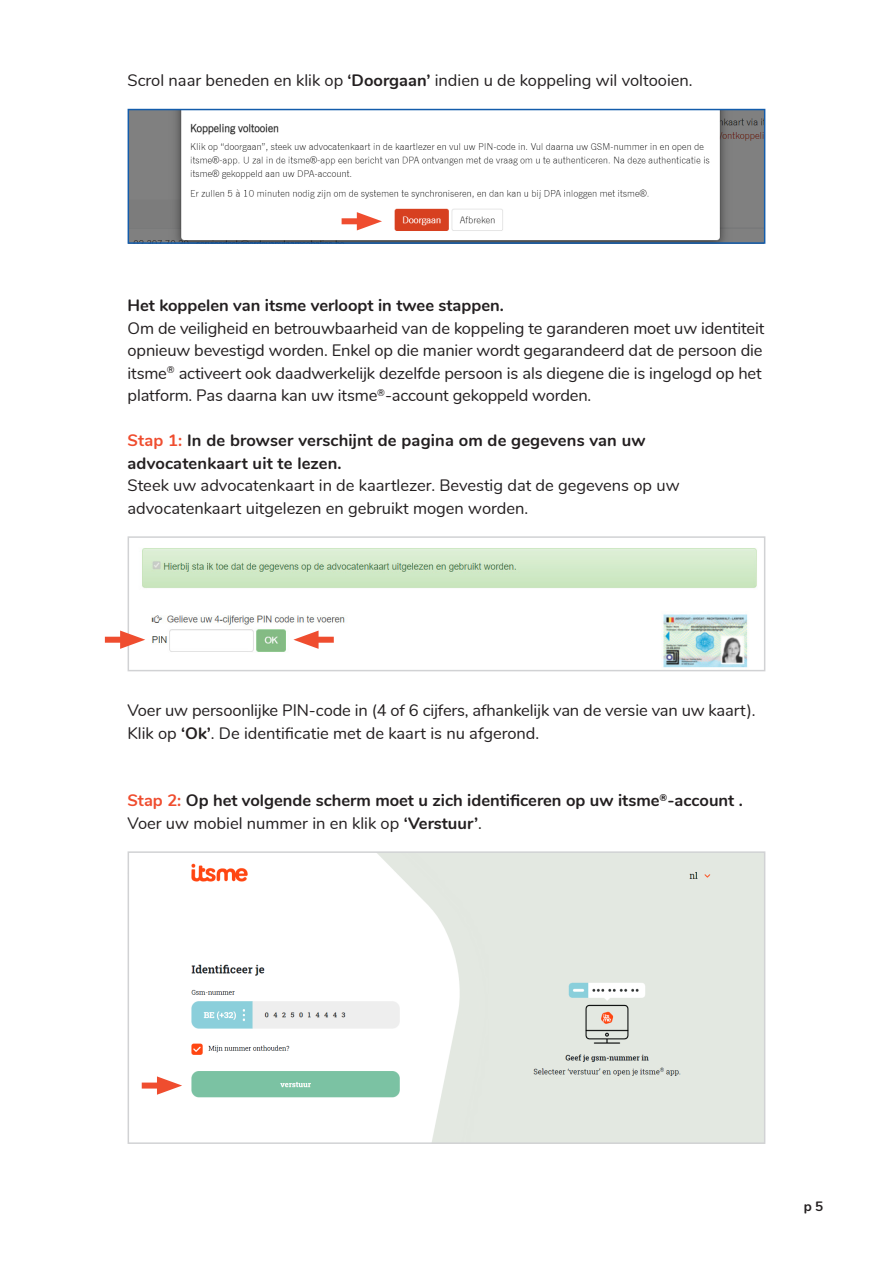
<style>
.page{position:relative;width:893px;height:1263px;background:#fff}
.page>*{position:absolute;margin:0;border:0;box-sizing:border-box;transform-origin:0 0}
.t1{font:16.5px/22.5px "Nunito";letter-spacing:-.01em;color:#231f20}
.t2{font:700 16.5px "Nunito";color:#231f20}
.t3{font:700 13.5px "Nunito";color:#231f20}
.s1{font-weight:700}
.s2{color:#ef4d2f}
</style>
<div class="page">
<img style="left:131px;top:112px;width:631px;height:129px">
<div style="left:128px;top:109px;width:637px;height:135px;border:2px solid #135cab"></div>
<img style="left:142px;top:548px;width:615px;height:120px">
<div style="left:128px;top:536px;width:637px;height:135px;border:2px solid #d1d2d4"></div>
<img style="left:141px;top:854px;width:621px;height:287px">
<div style="left:128px;top:851px;width:637px;height:293px;border:2px solid #d1d2d4"></div>
<div style="left:342px;top:218px;width:25px;height:6px;background:#ef4d2f"></div>
<svg style="left:357px;top:212px;width:25px;height:18px"></svg>
<div style="left:105px;top:637px;width:26px;height:6px;background:#ef4d2f"></div>
<svg style="left:120px;top:630px;width:25px;height:19px"></svg>
<div style="left:308px;top:637px;width:26px;height:6px;background:#ef4d2f"></div>
<svg style="left:293px;top:630px;width:26px;height:19px"></svg>
<div style="left:142px;top:1082px;width:25px;height:6px;background:#ef4d2f"></div>
<svg style="left:157px;top:1076px;width:25px;height:19px"></svg>
<p class="t1" style="left:128px;top:68px;width:567px">Scrol naar beneden en klik op <span class="s1">‘Doorgaan’</span> indien u de koppeling wil voltooien.</p>
<p class="t2" style="left:128px;top:293px;width:378px">Het koppelen van itsme verloopt in twee stappen.</p>
<p class="t1" style="left:128px;top:316px;width:638px">Om de veiligheid en betrouwbaarheid van de koppeling te garanderen moet uw identiteit opnieuw bevestigd worden. Enkel op die manier wordt gegarandeerd dat de persoon die itsme<sup>®</sup> activeert ook daadwerkelijk dezelfde persoon is als diegene die is ingelogd op het platform. Pas daarna kan uw itsme<sup>®</sup>-account gekoppeld worden.</p>
<p class="t2" style="left:128px;top:428px;width:520px"><span class="s2">Stap 1:</span> In de browser verschijnt de pagina om de gegevens van uw</p>
<p class="t2" style="left:128px;top:451px;width:216px">advocatenkaart uit te lezen.</p>
<p class="t1" style="left:128px;top:473px;width:554px">Steek uw advocatenkaart in de kaartlezer. Bevestig dat de gegevens op uw</p>
<p class="t1" style="left:128px;top:496px;width:402px">advocatenkaart uitgelezen en gebruikt mogen worden.</p>
<p class="t1" style="left:128px;top:698px;width:630px">Voer uw persoonlijke PIN-code in (4 of 6 cijfers, afhankelijk van de versie van uw kaart).</p>
<p class="t1" style="left:128px;top:721px;width:413px">Klik op <span class="s1">‘Ok’</span>. De identificatie met de kaart is nu afgerond.</p>
<p class="t2" style="left:128px;top:788px;width:617px"><span class="s2">Stap 2:</span> Op het volgende scherm moet u zich identificeren op uw itsme<sup>®</sup>-account .</p>
<p class="t1" style="left:128px;top:811px;width:356px">Voer uw mobiel nummer in en klik op <span class="s1">‘Verstuur’</span>.</p>
<p class="t3" style="left:804px;top:1197px;width:21px">p 5</p>
</div>
